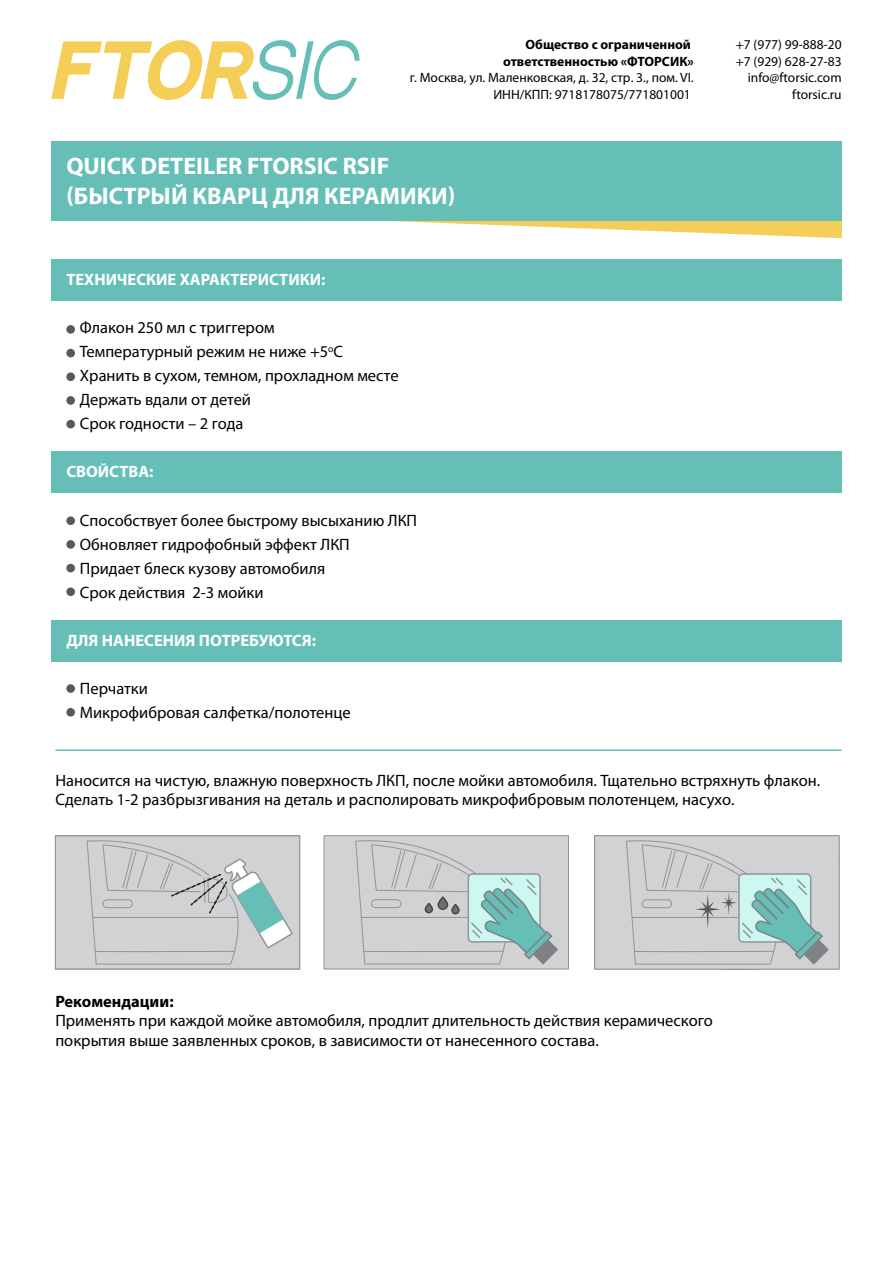
<style>
.page{position:relative;width:893px;height:1263px;background:#fff}
.page>*{position:absolute;margin:0;border:0;box-sizing:border-box;transform-origin:0 0}
.t1{font:700 24px/30px "Myriad Pro";color:#fff}
.t2{font:16.5px/24px "Myriad Pro";color:#000}
.t3{font:700 16.5px "Myriad Pro";color:#fff}
.t4{font:700 16.5px "Myriad Pro";color:#000}
.t5{font:13.5px/16.5px "Myriad Pro";color:#000;text-align:right}
.t6{font:700 13.5px/16.5px "Myriad Pro";color:#000;text-align:right}
</style>
<div class="page">
<svg style="left:391px;top:221px;width:451px;height:17px"></svg>
<div style="left:51px;top:142px;width:791px;height:79px;background:#66bfb7"></div>
<div style="left:51px;top:259px;width:791px;height:42px;background:#66bfb7"></div>
<div style="left:51px;top:451px;width:791px;height:41px;background:#66bfb7"></div>
<div style="left:51px;top:620px;width:791px;height:42px;background:#66bfb7"></div>
<div style="left:66px;top:325px;width:9px;height:9px;background:#58595b;border-radius:50%"></div>
<div style="left:66px;top:349px;width:9px;height:8px;background:#58595b;border-radius:50%"></div>
<div style="left:66px;top:372px;width:9px;height:9px;background:#58595b;border-radius:50%"></div>
<div style="left:66px;top:396px;width:9px;height:9px;background:#58595b;border-radius:50%"></div>
<div style="left:66px;top:420px;width:9px;height:8px;background:#58595b;border-radius:50%"></div>
<div style="left:66px;top:516px;width:9px;height:9px;background:#58595b;border-radius:50%"></div>
<div style="left:66px;top:540px;width:9px;height:9px;background:#58595b;border-radius:50%"></div>
<div style="left:66px;top:564px;width:9px;height:8px;background:#58595b;border-radius:50%"></div>
<div style="left:66px;top:587px;width:9px;height:9px;background:#58595b;border-radius:50%"></div>
<div style="left:66px;top:684px;width:9px;height:9px;background:#58595b;border-radius:50%"></div>
<div style="left:66px;top:708px;width:9px;height:8px;background:#58595b;border-radius:50%"></div>
<hr style="left:55px;top:749px;width:787px;height:2px;background:#66bfb7">
<div style="left:324px;top:835px;width:245px;height:134px;background:#d0d2d3;border:1px solid #929497"></div>
<svg style="left:355px;top:835px;width:203px;height:130px"></svg>
<svg style="left:438px;top:897px;width:10px;height:12px"></svg>
<div style="left:438px;top:896px;width:10px;height:14px;border:1px solid #414042;border-radius:5px"></div>
<svg style="left:452px;top:904px;width:7px;height:10px"></svg>
<div style="left:451px;top:904px;width:9px;height:10px;border:1px solid #414042;border-radius:4px"></div>
<svg style="left:425px;top:903px;width:7px;height:10px"></svg>
<div style="left:425px;top:903px;width:8px;height:10px;border:1px solid #414042;border-radius:4px"></div>
<div style="left:55px;top:836px;width:245px;height:133px;background:#d0d2d3"></div>
<svg style="left:86px;top:837px;width:208px;height:128px"></svg>
<div style="left:55px;top:835px;width:245px;height:134px;border:1px solid #929497"></div>
<div style="left:594px;top:835px;width:245px;height:134px;background:#d0d2d3;border:1px solid #929497"></div>
<svg style="left:594px;top:835px;width:235px;height:135px"></svg>
<svg style="left:51px;top:40px;width:309px;height:60px"></svg>
<p class="t6" style="left:503px;top:36px;width:192px">Общество с ограниченной ответственностью «ФТОРСИК»</p>
<p class="t5" style="left:410px;top:69px;width:285px">г. Москва, ул. Маленковская, д. 32, стр. 3., пом. VI.<br>ИНН/КПП: 9718178075/771801001</p>
<h1 class="t1" style="left:66px;top:150px;width:390px">QUICK DETЕILER FTORSIC RSIF (БЫСТРЫЙ КВАРЦ ДЛЯ КЕРАМИКИ)</h1>
<p class="t3" style="left:66px;top:269px;width:261px">ТЕХНИЧЕСКИЕ ХАРАКТЕРИСТИКИ:</p>
<p class="t2" style="left:80px;top:316px;width:320px">Флакон 250 мл с триггером<br>Температурный режим не ниже +5<sup>о</sup>С<br>Хранить в сухом, темном, прохладном месте<br>Держать вдали от детей<br>Срок годности – 2 года</p>
<p class="t3" style="left:66px;top:461px;width:89px">СВОЙСТВА:</p>
<p class="t2" style="left:80px;top:508px;width:339px">Способствует более быстрому высыханию ЛКП Обновляет гидрофобный эффект ЛКП<br>Придает блеск кузову автомобиля<br>Срок действия 2-3 мойки</p>
<p class="t3" style="left:66px;top:629px;width:251px">ДЛЯ НАНЕСЕНИЯ ПОТРЕБУЮТСЯ:</p>
<p class="t2" style="left:80px;top:676px;width:272px">Перчатки<br>Микрофибровая салфетка/полотенце</p>
<p class="t5" style="left:736px;top:36px;width:107px">+7 (977) 99-888-20 +7 (929) 628-27-83 info@ftorsic.com ftorsic.ru</p>
<p class="t2" style="left:55px;top:770px;width:766px;line-height:19.5px">Наносится на чистую, влажную поверхность ЛКП, после мойки автомобиля. Тщательно встряхнуть флакон.<br>Сделать 1-2 разбрызгивания на деталь и располировать микрофибровым полотенцем, насухо.</p>
<p class="t4" style="left:55px;top:990px;width:120px">Рекомендации:</p>
<p class="t2" style="left:55px;top:1010px;width:659px;line-height:19.5px">Применять при каждой мойке автомобиля, продлит длительность действия керамического покрытия выше заявленных сроков, в зависимости от нанесенного состава.</p>
</div>
